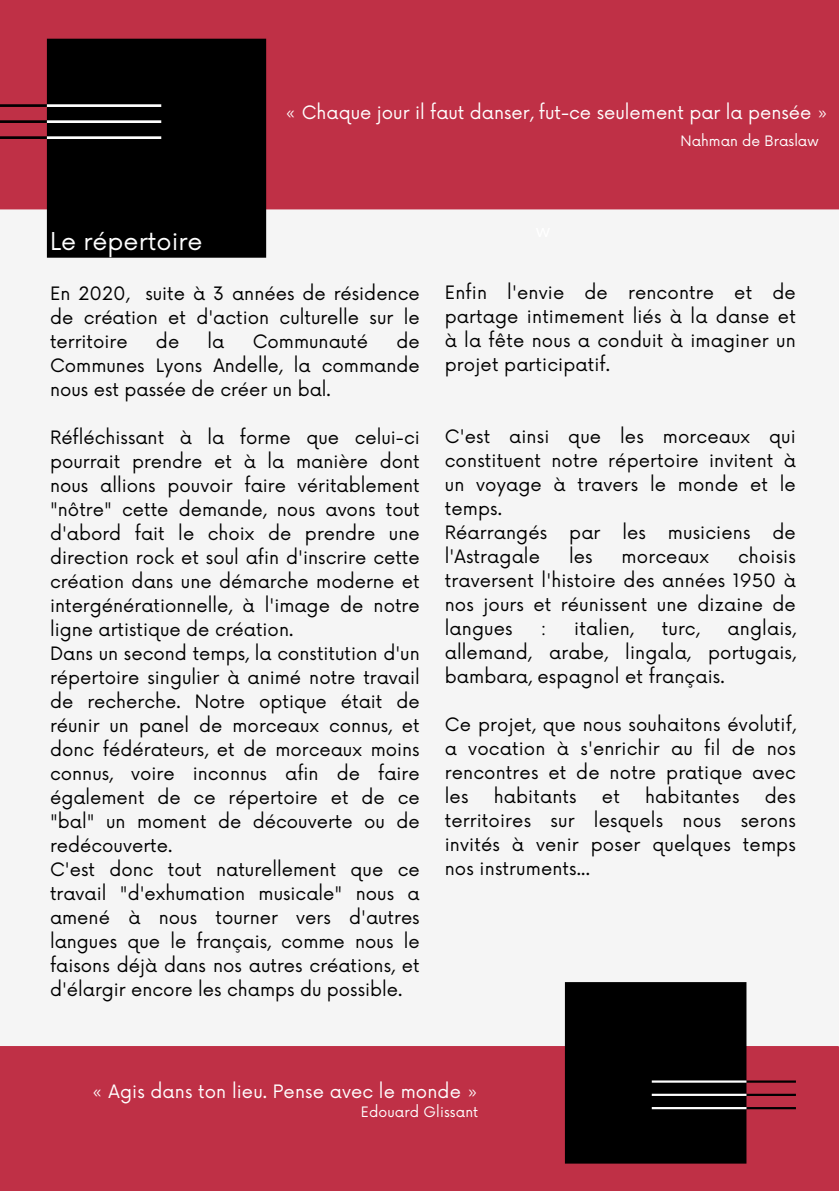
<style>
.page{position:relative;width:839px;height:1191px;background:#fff}
.page>*{position:absolute;margin:0;border:0;box-sizing:border-box;transform-origin:0 0}
.t1{font:24px "Now";color:#fff}
.t2{font:18px/24px "Now";color:#000;text-align:justify}
.t3{font:18px "Now";color:#fff}
.t4{font:14px "Now";letter-spacing:.005em;color:#fff}
</style>
<div class="page">
<div style="left:0;top:0;width:838px;height:1191px;background:#f5f5f5"></div>
<div style="left:0;top:0;width:838px;height:209px;background:#bf3046"></div>
<svg style="left:0;top:39px;width:266px;height:219px;fill:#000"></svg>
<hr style="left:47px;top:104px;width:114px;height:3px;background:#fff">
<hr style="left:47px;top:120px;width:114px;height:3px;background:#fff">
<hr style="left:47px;top:136px;width:114px;height:3px;background:#fff">
<div style="left:0;top:1046px;width:838px;height:145px;background:#bf3046"></div>
<svg style="left:565px;top:982px;width:230px;height:182px;fill:#000"></svg>
<hr style="left:651px;top:1107px;width:95px;height:2px;background:#fff">
<hr style="left:651px;top:1094px;width:95px;height:2px;background:#fff">
<hr style="left:651px;top:1080px;width:95px;height:3px;background:#fff">
<h2 class="t3" style="left:285px;top:102px;width:545px">« Chaque jour il faut danser, fut-ce seulement par la pensée »</h2>
<p class="t4" style="left:680px;top:133px;width:139px">Nahman de Braslaw</p>
<h2 class="t1" style="left:50px;top:228px;width:154px">Le répertoire</h2>
<p class="t2" style="left:50px;top:282px;width:371px">En 2020, suite à 3 années de résidence de création et d'action culturelle sur le territoire</p>
<p class="t2" style="left:50px;top:330px;width:371px;text-indent:346px">de Communes Lyons Andelle, la commande nous est passée de créer un bal.</p>
<p class="t2" style="left:50px;top:426px;width:371px;text-align:left">Réfléchissant à la forme que celui-ci pourrait prendre et à la manière dont nous allions pouvoir faire véritablement "nôtre" cette demande, nous avons tout d'abord fait le choix de prendre une direction rock et soul afin d'inscrire cette création dans une démarche moderne et intergénérationnelle, à l'image de notre ligne artistique de création.<br>Dans un second temps, la constitution d'un répertoire singulier à animé notre travail de recherche. Notre optique était de réunir un panel de morceaux connus, et donc fédérateurs, et de morceaux moins connus, voire inconnus afin de faire également de ce répertoire et de ce "bal" un moment de découverte ou de redécouverte.<br>C'est donc tout naturellement que ce travail "d'exhumation musicale" nous a amené à nous tourner vers d'autres langues que le français, comme nous le faisons déjà dans nos autres créations, et d'élargir encore les champs du possible.</p>
<p class="t2" style="left:156px;top:330px;width:25px">de</p>
<p class="t2" style="left:207px;top:330px;width:18px">la</p>
<p class="t2" style="left:253px;top:330px;width:117px">Communauté</p>
<h2 class="t2" style="left:445px;top:282px;width:352px">Enfin l'envie de rencontre et de partage intimement liés à la danse et à la fête nous a conduit à imaginer un projet participatif.</h2>
<h2 class="t2" style="left:445px;top:426px;width:352px;text-align:left">C'est ainsi que les morceaux qui constituent notre répertoire invitent à un voyage à travers le monde et le temps.<br>Réarrangés par les musiciens de l'Astragale</h2>
<h2 class="t2" style="left:445px;top:546px;width:352px;text-indent:293px">choisis traversent l'histoire des années 1950 à nos jours et réunissent une dizaine de langues</h2>
<h2 class="t2" style="left:569px;top:546px;width:25px">les</h2>
<h2 class="t2" style="left:621px;top:546px;width:89px">morceaux</h2>
<h2 class="t2" style="left:445px;top:618px;width:352px;text-indent:283px">anglais, allemand, arabe, lingala, portugais, bambara, espagnol et français.</h2>
<h2 class="t2" style="left:445px;top:714px;width:352px">Ce projet, que nous souhaitons évolutif, a vocation à s'enrichir au fil de nos rencontres et de notre pratique avec les</h2>
<h2 class="t2" style="left:540px;top:618px;width:7px">:</h2>
<h2 class="t2" style="left:574px;top:618px;width:61px">italien,</h2>
<h2 class="t2" style="left:661px;top:618px;width:39px">turc,</h2>
<h2 class="t2" style="left:445px;top:786px;width:352px;text-indent:320px">des territoires sur lesquels nous serons invités à venir poser quelques temps nos instruments...</h2>
<h2 class="t2" style="left:493px;top:786px;width:84px">habitants</h2>
<h2 class="t2" style="left:602px;top:786px;width:19px">et</h2>
<h2 class="t2" style="left:645px;top:786px;width:96px">habitantes</h2>
<h1 class="t3" style="left:91px;top:1081px;width:388px">« Agis dans ton lieu. Pense avec le monde »</h1>
<h1 class="t4" style="left:361px;top:1105px;width:119px">Edouard Glissant</h1>
</div>
